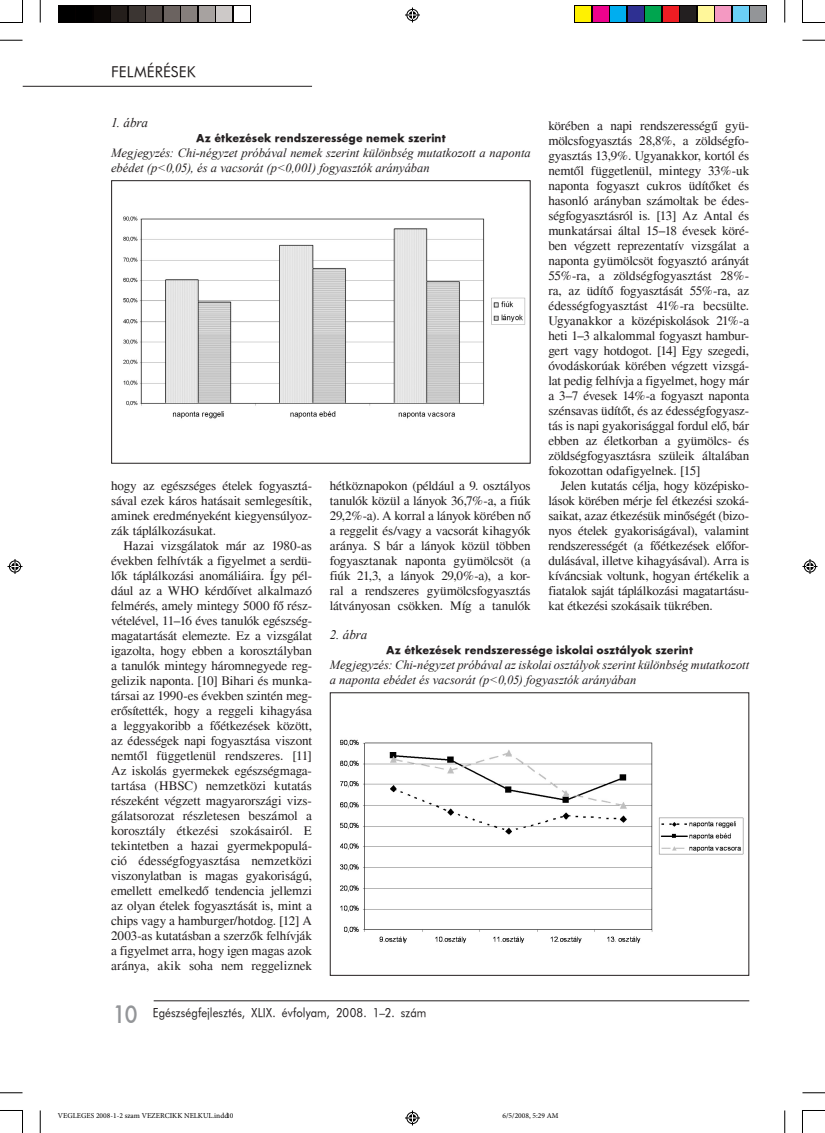
<style>
.page{position:relative;width:825px;height:1133px;background:#fff}
.page>*{position:absolute;margin:0;border:0;box-sizing:border-box;transform-origin:0 0}
.t1{font:15px "Hu Futma";letter-spacing:.01em;color:#231f20}
.Szovegtorzs{font:13.12px/15px "Times New Roman";letter-spacing:-.01em;color:#231f20;text-align:justify}
.Tablazat_felsorolas{font:italic 13.12px "Times New Roman";letter-spacing:-.005em;color:#231f20}
.Tablazat_felsorolas-2{font:italic 12.5px/15px "Times New Roman";color:#231f20}
.t2{font:12.5px "Hu Futma";letter-spacing:.01em;color:#231f20;scale:.9 1}
.Tablazatcim{font:11.88px "Hu Fuscf";letter-spacing:.005em;color:#231f20}
.t3{font:7.5px "Minion Pro";color:#000}
.s1{font-family:"Hu Fuscb";font-size:26.25px;color:#939598}
</style>
<div class="page">
<hr style="left:154px;top:1000px;width:595px;height:1px;background:#231f20">
<hr style="left:23px;top:86px;width:289px;height:1px;background:#231f20">
<img style="left:123px;top:216px;width:403px;height:203px">
<div style="left:111px;top:180px;width:419px;height:284px;border:1px solid #231f20"></div>
<img style="left:340px;top:739px;width:404px;height:205px">
<div style="left:330px;top:692px;width:419px;height:284px;border:1px solid #231f20"></div>
<svg style="left:58px;top:5px;width:192px;height:17px"></svg>
<div style="left:59px;top:6px;width:15px;height:15px;background:#000"></div>
<div style="left:77px;top:6px;width:15px;height:15px;background:#000"></div>
<div style="left:94px;top:6px;width:15px;height:15px;background:#0c0806"></div>
<div style="left:112px;top:6px;width:15px;height:15px;background:#241e1b"></div>
<div style="left:129px;top:6px;width:15px;height:15px;background:#3b3532"></div>
<div style="left:147px;top:6px;width:15px;height:15px;background:#524a47"></div>
<div style="left:164px;top:6px;width:15px;height:15px;background:#6b6360"></div>
<div style="left:182px;top:6px;width:15px;height:15px;background:#867f7c"></div>
<div style="left:199px;top:6px;width:15px;height:15px;background:#a7a2a0"></div>
<div style="left:217px;top:6px;width:15px;height:15px;background:#cdc9c8"></div>
<div style="left:234px;top:6px;width:15px;height:15px;background:#fff"></div>
<svg style="left:574px;top:5px;width:193px;height:17px"></svg>
<div style="left:575px;top:6px;width:15px;height:15px;background:#fff101"></div>
<div style="left:593px;top:6px;width:15px;height:15px;background:#ed028c"></div>
<div style="left:610px;top:6px;width:15px;height:15px;background:#00aeef"></div>
<div style="left:628px;top:6px;width:15px;height:15px;background:#2e3092"></div>
<div style="left:645px;top:6px;width:15px;height:15px;background:#00a54f"></div>
<div style="left:663px;top:6px;width:15px;height:15px;background:#ee1d23"></div>
<div style="left:680px;top:6px;width:15px;height:15px;background:#231f20"></div>
<div style="left:698px;top:6px;width:15px;height:15px;background:#fff79a"></div>
<div style="left:715px;top:6px;width:15px;height:15px;background:#f499c2"></div>
<div style="left:733px;top:6px;width:15px;height:15px;background:#6bcff6"></div>
<div style="left:750px;top:6px;width:15px;height:15px;background:#939598"></div>
<svg style="left:40px;top:0;width:1px;height:22px"></svg>
<svg style="left:0;top:40px;width:22px;height:1px"></svg>
<svg style="left:784px;top:0;width:1px;height:22px"></svg>
<svg style="left:802px;top:40px;width:23px;height:1px"></svg>
<svg style="left:40px;top:1110px;width:1px;height:23px"></svg>
<svg style="left:0;top:1092px;width:22px;height:1px"></svg>
<svg style="left:784px;top:1110px;width:1px;height:23px"></svg>
<svg style="left:802px;top:1092px;width:23px;height:1px"></svg>
<svg style="left:0;top:0;width:23px;height:23px"></svg>
<svg style="left:802px;top:0;width:23px;height:23px"></svg>
<svg style="left:0;top:1110px;width:23px;height:23px"></svg>
<svg style="left:802px;top:1110px;width:23px;height:23px"></svg>
<svg style="left:405px;top:8px;width:15px;height:14px"></svg>
<svg style="left:405px;top:1110px;width:15px;height:15px"></svg>
<svg style="left:8px;top:559px;width:14px;height:15px"></svg>
<svg style="left:802px;top:559px;width:15px;height:15px"></svg>
<p class="t1" style="left:111px;top:62px;width:86px">FELMÉRÉSEK</p>
<p class="Tablazat_felsorolas" style="left:111px;top:114px;width:38px">1. ábra</p>
<p class="Szovegtorzs" style="left:548px;top:118px;width:202px">körében a napi rendszerességű gyü&shy;mölcsfogyasztás 28,8%, a zöldségfo&shy;gyasztás 13,9%. Ugyanakkor, kortól és nemtől függetlenül, mintegy 33%-uk naponta fogyaszt cukros üdítőket és hasonló arányban számoltak be édes&shy;ségfogyasztásról is. [13] Az Antal és munkatársai által 15–18 évesek köré&shy;ben végzett reprezentatív vizsgálat a naponta gyümölcsöt fogyasztó arányát 55%-ra, a zöldségfogyasztást 28%- ra, az üdítő fogyasztását 55%-ra, az édességfogyasztást 41%-ra becsülte.<br>Ugyanakkor a középiskolások 21%-a heti 1–3 alkalommal fogyaszt hambur&shy;gert vagy hotdogot. [14] Egy szegedi, óvodáskorúak körében végzett vizsgá&shy;lat pedig felhívja a figyelmet, hogy már a 3–7 évesek 14%-a fogyaszt naponta szénsavas üdítőt, és az édességfogyasz&shy;tás is napi gyakorisággal fordul elő, bár ebben az életkorban a gyümölcs- és zöldségfogyasztásra szüleik általában fokozottan odafigyelnek. [15]</p>
<p class="Szovegtorzs" style="left:548px;top:478px;width:202px;text-indent:12px">Jelen kutatás célja, hogy középisko&shy;lások körében mérje fel étkezési szoká&shy;saikat, azaz étkezésük minőségét (bizo&shy;nyos ételek gyakoriságával), valamint rendszerességét (a főétkezések előfor&shy;dulásával, illetve kihagyásával). Arra is kíváncsiak voltunk, hogyan értékelik a fiatalok saját táplálkozási magatartásu&shy;kat étkezési szokásaik tükrében.</p>
<p class="Tablazatcim" style="left:196px;top:131px;width:251px">Az étkezések rendszeressége nemek szerint</p>
<p class="Tablazat_felsorolas-2" style="left:111px;top:145px;width:421px">Megjegyzés: Chi-négyzet próbával nemek szerint különbség mutatkozott a naponta ebédet (p&lt;0,05), és a vacsorát (p&lt;0,001) fogyasztók arányában</p>
<p class="Szovegtorzs" style="left:111px;top:478px;width:202px">hogy az egészséges ételek fogyasztá&shy;sával ezek káros hatásait semlegesítik, aminek eredményeként kiegyensúlyoz&shy;zák táplálkozásukat.</p>
<p class="Szovegtorzs" style="left:111px;top:538px;width:202px;text-indent:12px">Hazai vizsgálatok már az 1980-as években felhívták a figyelmet a serdü&shy;lők táplálkozási anomáliáira. Így pél&shy;dául az a WHO kérdőívet alkalmazó felmérés, amely mintegy 5000 fő rész&shy;vételével, 11–16 éves tanulók egészség&shy;magatartását elemezte. Ez a vizsgálat igazolta, hogy ebben a korosztályban a tanulók mintegy háromnegyede reg&shy;gelizik naponta. [10] Bihari és munka&shy;társai az 1990-es években szintén meg&shy;erősítették, hogy a reggeli kihagyása a leggyakoribb a főétkezések között, az édességek napi fogyasztása viszont nemtől függetlenül rendszeres. [11] Az iskolás gyermekek egészségmaga&shy;tartása (HBSC) nemzetközi kutatás részeként végzett magyarországi vizs&shy;gálatsorozat részletesen beszámol a korosztály étkezési szokásairól. E tekintetben a hazai gyermekpopulá&shy;ció édességfogyasztása nemzetközi viszonylatban is magas gyakoriságú, emellett emelkedő tendencia jellemzi az olyan ételek fogyasztását is, mint a chips vagy a hamburger/hotdog. [12] A 2003-as kutatásban a szerzők felhívják a figyelmet arra, hogy igen magas azok aránya, akik soha nem reggeliznek</p>
<p class="Szovegtorzs" style="left:330px;top:478px;width:202px">hétköznapokon (például a 9. osztályos tanulók közül a lányok 36,7%-a, a fiúk 29,2%-a). A korral a lányok körében nő a reggelit és/vagy a vacsorát kihagyók aránya. S bár a lányok közül többen fogyasztanak naponta gyümölcsöt (a fiúk 21,3, a lányok 29,0%-a), a kor&shy;ral a rendszeres gyümölcsfogyasztás látványosan csökken. Míg a tanulók</p>
<p class="Tablazat_felsorolas" style="left:330px;top:626px;width:39px">2. ábra</p>
<p class="Tablazatcim" style="left:386px;top:643px;width:308px">Az étkezések rendszeressége iskolai osztályok szerint</p>
<p class="Tablazat_felsorolas-2" style="left:330px;top:657px;width:421px">Megjegyzés: Chi-négyzet próbával az iskolai osztályok szerint különbség mutatkozott a naponta ebédet és vacsorát (p&lt;0,05) fogyasztók arányában</p>
<p class="t2" style="left:112px;top:1005px;width:350px"><span class="s1">10</span> Egészségfejlesztés, XLIX. évfolyam, 2008. 1—2. szám</p>
<p class="t3" style="left:58px;top:1111px;width:177px">VEGLEGES 2008-1-2 szam VEZERCIKK NELKUL.indd10</p>
<p class="t3" style="left:502px;top:1111px;width:58px">6/5/2008, 5:29 AM</p>
</div>
